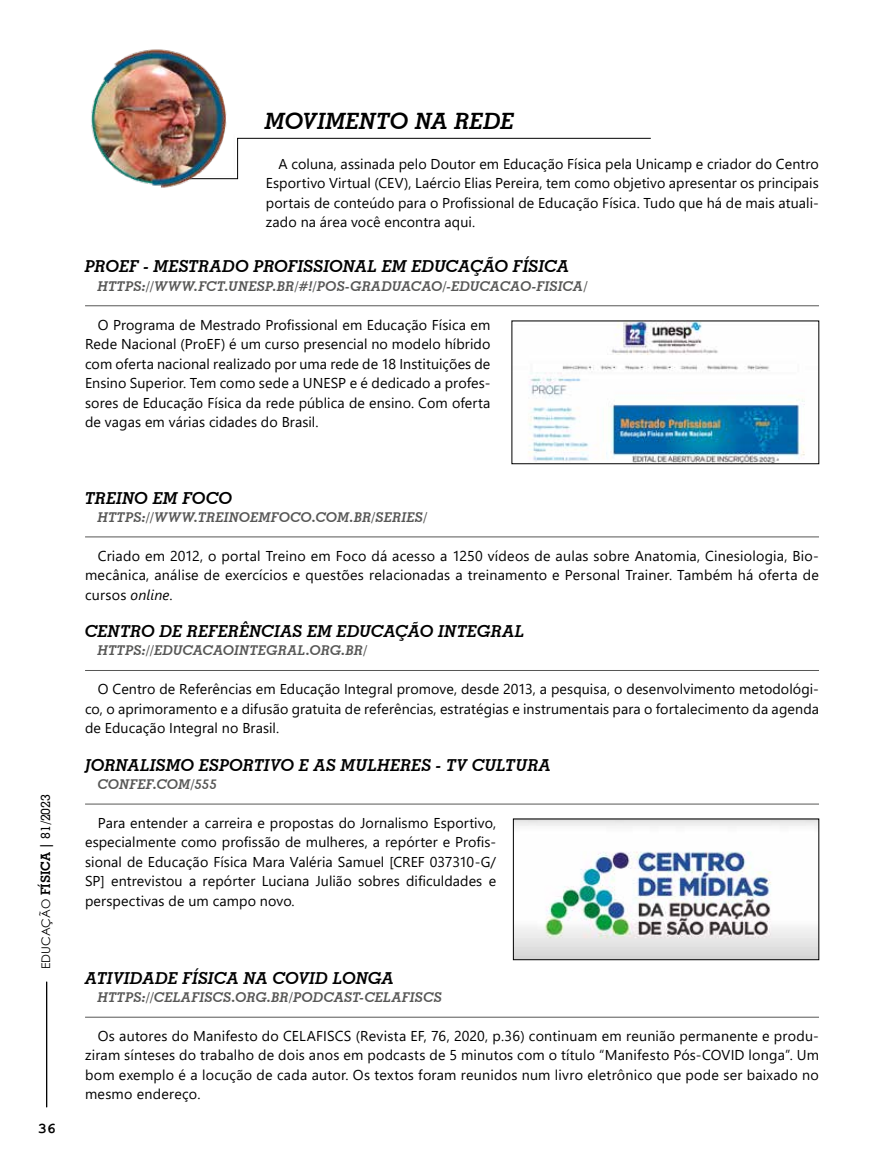
<style>
.page{position:relative;width:872px;height:1170px;background:#fff}
.page>*{position:absolute;margin:0;border:0;box-sizing:border-box;transform-origin:0 0}
.t1{font:italic 700 22.5px "Geometric Slab 703 BT";letter-spacing:.02em;color:#000}
.t2{font:italic 700 16.5px "Geometric Slab 703 BT";letter-spacing:.025em;color:#000}
.t3{font:700 15px "Courier New";color:#000}
.t4{font:14.25px/19.5px "Segoe UI";letter-spacing:.01em;color:#000;text-align:justify}
.t5{font:italic 700 13.5px "Geometric Slab 703 BT";letter-spacing:.035em;color:#575756}
.t6{font:11.85px "Century Gothic";color:#000}
.s1{font-family:"Geometric Slab 703 BT";font-weight:700;font-size:12.9px}
.s2{font-family:"Geometric Slab 703 BT";font-weight:500;font-size:12.9px}
.s3{font-style:italic}
</style>
<div class="page">
<hr style="left:46px;top:981px;width:1px;height:126px;background:#000">
<svg style="left:237px;top:137px;width:414px;height:42px"></svg>
<img style="left:91px;top:49px;width:146px;height:139px">
<img style="left:528px;top:323px;width:277px;height:139px">
<img style="left:515px;top:820px;width:302px;height:137px">
<hr style="left:85px;top:305px;width:734px;height:1px;background:#575756">
<hr style="left:85px;top:536px;width:734px;height:1px;background:#575756">
<hr style="left:85px;top:670px;width:734px;height:1px;background:#575756">
<hr style="left:85px;top:803px;width:734px;height:1px;background:#575756">
<hr style="left:85px;top:1016px;width:734px;height:1px;background:#575756">
<p class="t6" style="left:37px;top:968px;width:176px;rotate:-90deg">EDUCAÇÃO <span class="s1">FÍSICA |</span> <span class="s2">81/2023</span></p>
<p class="t3" style="left:38px;top:1118px;width:20px">36</p>
<h1 class="t1" style="left:265px;top:107px;width:250px">MOVIMENTO NA REDE</h1>
<p class="t4" style="left:266px;top:153px;width:554px;text-indent:13px">A coluna, assinada pelo Doutor em Educação Física pela Unicamp e criador do Centro Esportivo Virtual (CEV), Laércio Elias Pereira, tem como objetivo apresentar os principais portais de conteúdo para o Profissional de Educação Física. Tudo que há de mais atuali&shy;zado na área você encontra aqui.</p>
<p class="t2" style="left:85px;top:256px;width:486px">PROEF - MESTRADO PROFISSIONAL EM EDUCAÇÃO FÍSICA</p>
<p class="t5" style="left:98px;top:277px;width:491px">HTTPS://WWW.FCT.UNESP.BR/#!/POS-GRADUACAO/-EDUCACAO-FISICA/</p>
<p class="t4" style="left:85px;top:313px;width:407px;text-indent:13px">O Programa de Mestrado Profissional em Educação Física em Rede Nacional (ProEF) é um curso presencial no modelo híbrido com oferta nacional realizado por uma rede de 18 Instituições de Ensino Superior. Tem como sede a UNESP e é dedicado a profes&shy;sores de Educação Física da rede pública de ensino. Com oferta de vagas em várias cidades do Brasil.</p>
<p class="t2" style="left:85px;top:487px;width:149px">TREINO EM FOCO</p>
<p class="t5" style="left:98px;top:508px;width:331px">HTTPS://WWW.TREINOEMFOCO.COM.BR/SERIES/</p>
<p class="t4" style="left:85px;top:544px;width:735px;text-indent:13px">Criado em 2012, o portal Treino em Foco dá acesso a 1250 vídeos de aulas sobre Anatomia, Cinesiologia, Bio&shy;mecânica, análise de exercícios e questões relacionadas a treinamento e Personal Trainer. Também há oferta de cursos <span class="s3">online</span>.</p>
<p class="t2" style="left:85px;top:621px;width:441px">CENTRO DE REFERÊNCIAS EM EDUCAÇÃO INTEGRAL</p>
<p class="t5" style="left:98px;top:642px;width:271px">HTTPS://EDUCACAOINTEGRAL.ORG.BR/</p>
<p class="t4" style="left:85px;top:678px;width:735px;text-indent:13px">O Centro de Referências em Educação Integral promove, desde 2013, a pesquisa, o desenvolvimento metodológi&shy;co, o aprimoramento e a difusão gratuita de referências, estratégias e instrumentais para o fortalecimento da agenda de Educação Integral no Brasil.</p>
<p class="t2" style="left:85px;top:754px;width:467px">JORNALISMO ESPORTIVO E AS MULHERES - TV CULTURA</p>
<p class="t5" style="left:98px;top:775px;width:120px">CONFEF.COM/555</p>
<p class="t4" style="left:85px;top:811px;width:412px;text-indent:13px">Para entender a carreira e propostas do Jornalismo Esportivo, especialmente como profissão de mulheres, a repórter e Profis&shy;sional de Educação Física Mara Valéria Samuel [CREF 037310-G/ SP] entrevistou a repórter Luciana Julião sobres dificuldades e perspectivas de um campo novo.</p>
<p class="t2" style="left:85px;top:967px;width:310px">ATIVIDADE FÍSICA NA COVID LONGA</p>
<p class="t5" style="left:98px;top:988px;width:345px">HTTPS://CELAFISCS.ORG.BR/PODCAST-CELAFISCS</p>
<p class="t4" style="left:85px;top:1024px;width:735px;text-indent:13px">Os autores do Manifesto do CELAFISCS (Revista EF, 76, 2020, p.36) continuam em reunião permanente e produ&shy;ziram sínteses do trabalho de dois anos em podcasts de 5 minutos com o título “Manifesto Pós-COVID longa”. Um bom exemplo é a locução de cada autor. Os textos foram reunidos num livro eletrônico que pode ser baixado no mesmo endereço.</p>
</div>
